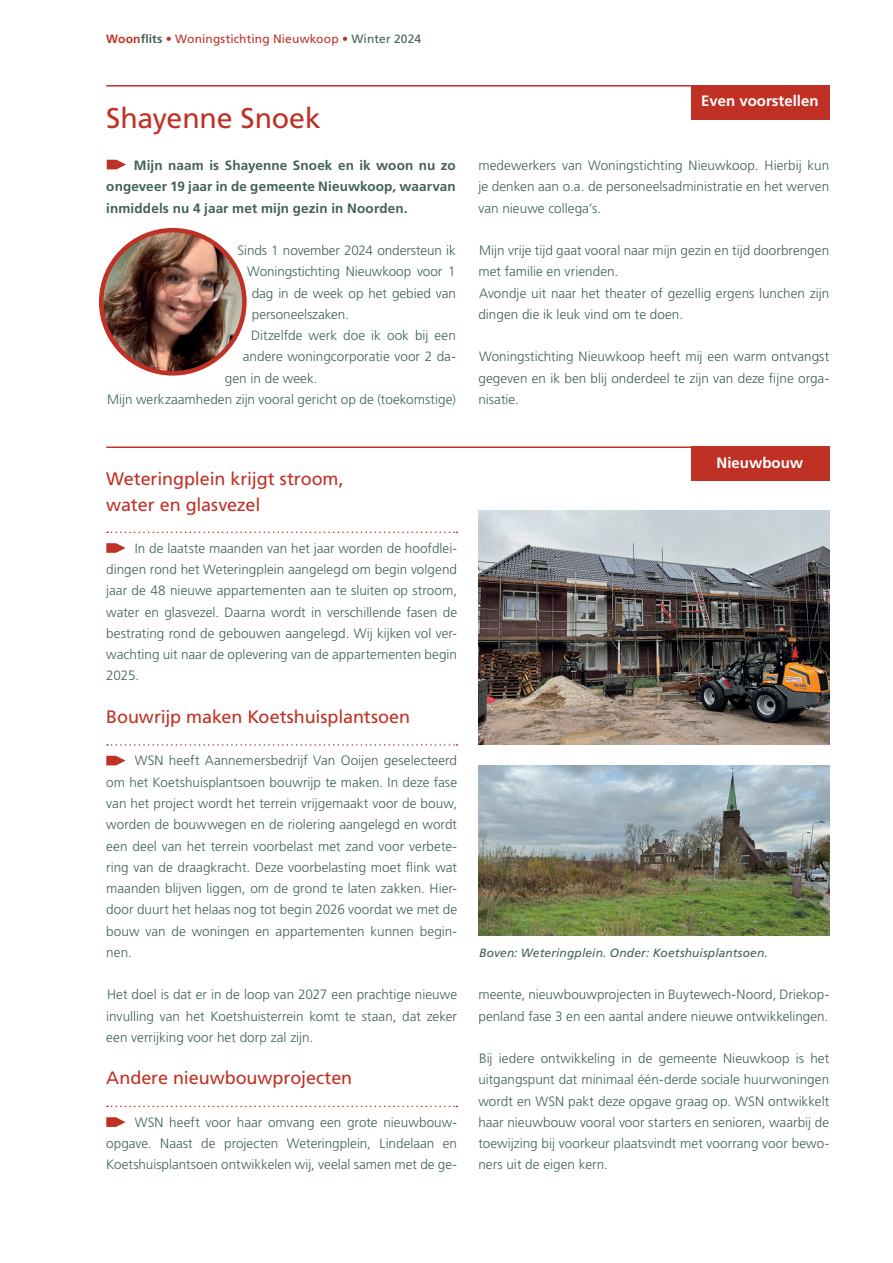
<style>
.page{position:relative;width:893px;height:1263px;background:#fff}
.page>*{position:absolute;margin:0;border:0;box-sizing:border-box;transform-origin:0 0}
.t1{font:28.5px "Frutiger";letter-spacing:-.005em;color:#c03125}
.t2{font:18px/25.5px "Frutiger";letter-spacing:-.005em;color:#c03125}
.t3{font:700 15px "Frutiger";color:#fff}
.t4{font:300 13.5px/21.3px "Frutiger";color:#426158;text-align:justify}
.t5{font:700 13.5px/21.3px "Frutiger";letter-spacing:.01em;color:#426158;text-align:justify}
.t6{font:12px "Frutiger";letter-spacing:.01em;color:#c03125}
.t7{font:italic 12px "Frutiger";letter-spacing:.01em;color:#426158}
.s1{font-weight:700}
.s2{font-weight:700;color:#426158}
.s3{color:#426158}
</style>
<div class="page">
<svg style="left:107px;top:160px;width:19px;height:9px"></svg>
<svg style="left:106px;top:543px;width:20px;height:10px"></svg>
<svg style="left:106px;top:756px;width:20px;height:9px"></svg>
<svg style="left:106px;top:1117px;width:20px;height:10px"></svg>
<img style="left:103px;top:230px;width:141px;height:143px">
<div style="left:99px;top:228px;width:148px;height:148px;border:4px solid #c03125;border-radius:50%"></div>
<div style="left:691px;top:85px;width:138px;height:34px;background:#c03125"></div>
<div style="left:691px;top:446px;width:138px;height:34px;background:#c03125"></div>
<hr style="left:106px;top:85px;width:723px;height:2px;background:#c03125">
<hr style="left:106px;top:446px;width:723px;height:2px;background:#c03125">
<img style="left:478px;top:510px;width:351px;height:234px">
<img style="left:478px;top:765px;width:351px;height:170px">
<svg style="left:107px;top:744px;width:350px;height:2px"></svg>
<svg style="left:107px;top:1106px;width:350px;height:1px"></svg>
<svg style="left:107px;top:531px;width:350px;height:2px"></svg>
<svg style="left:479px;top:893px;width:350px;height:1px"></svg>
<p class="t6" style="left:106px;top:31px;width:316px"><span class="s1">Woon</span><span class="s2">flits</span> • Woningstichting Nieuwkoop • <span class="s3">Winter 2024</span></p>
<h1 class="t1" style="left:106px;top:101px;width:216px">Shayenne Snoek</h1>
<p class="t5" style="left:106px;top:155px;width:351px;text-indent:28px">Mijn naam is Shayenne Snoek en ik woon nu zo ongeveer 19 jaar in de gemeente Nieuwkoop, waarvan inmiddels nu 4 jaar met mijn gezin in Noorden.</p>
<p class="t4" style="left:238px;top:240px;width:220px">Sinds 1 november 2024 ondersteun ik</p>
<p class="t4" style="left:247px;top:261px;width:210px">Woningstichting Nieuwkoop voor 1</p>
<p class="t4" style="left:252px;top:282px;width:206px">dag in de week op het gebied van</p>
<p class="t4" style="left:252px;top:304px;width:99px">personeelszaken.</p>
<p class="t4" style="left:251px;top:325px;width:206px">Ditzelfde werk doe ik ook bij een</p>
<p class="t4" style="left:243px;top:346px;width:215px">andere woningcorporatie voor 2 da-</p>
<p class="t4" style="left:225px;top:367px;width:94px">gen in de week.</p>
<p class="t4" style="left:107px;top:389px;width:350px">Mijn werkzaamheden zijn vooral gericht op de (toekomstige)</p>
<h2 class="t2" style="left:106px;top:466px;width:239px">Weteringplein krijgt stroom, water en glasvezel</h2>
<p class="t4" style="left:106px;top:537px;width:352px;text-indent:28px">In de laatste maanden van het jaar worden de hoofdlei&shy;dingen rond het Weteringplein aangelegd om begin volgend jaar de 48 nieuwe appartementen aan te sluiten op stroom, water en glasvezel. Daarna wordt in verschillende fasen de bestrating rond de gebouwen aangelegd. Wij kijken vol ver&shy;wachting uit naar de oplevering van de appartementen begin 2025.</p>
<h2 class="t2" style="left:106px;top:704px;width:305px">Bouwrijp maken Koetshuisplantsoen</h2>
<p class="t4" style="left:106px;top:750px;width:352px;text-indent:28px">WSN heeft Aannemersbedrijf Van Ooijen geselecteerd om het Koetshuisplantsoen bouwrijp te maken. In deze fase van het project wordt het terrein vrijgemaakt voor de bouw, worden de bouwwegen en de riolering aangelegd en wordt een deel van het terrein voorbelast met zand voor verbete&shy;ring van de draagkracht. Deze voorbelasting moet flink wat maanden blijven liggen, om de grond te laten zakken. Hier&shy;door duurt het helaas nog tot begin 2026 voordat we met de bouw van de woningen en appartementen kunnen begin&shy;nen.</p>
<p class="t4" style="left:106px;top:984px;width:352px">Het doel is dat er in de loop van 2027 een prachtige nieuwe invulling van het Koetshuisterrein komt te staan, dat zeker een verrijking voor het dorp zal zijn.</p>
<h2 class="t2" style="left:106px;top:1065px;width:247px">Andere nieuwbouwprojecten</h2>
<p class="t4" style="left:106px;top:1111px;width:352px;text-indent:28px">WSN heeft voor haar omvang een grote nieuwbouw&shy;opgave. Naast de projecten Weteringplein, Lindelaan en Koetshuisplantsoen ontwikkelen wij, veelal samen met de ge-</p>
<p class="t3" style="left:701px;top:92px;width:119px">Even voorstellen</p>
<p class="t4" style="left:478px;top:155px;width:352px">medewerkers van Woningstichting Nieuwkoop. Hierbij kun je denken aan o.a. de personeelsadministratie en het werven van nieuwe collega’s.</p>
<p class="t4" style="left:478px;top:240px;width:352px;text-align:left">Mijn vrije tijd gaat vooral naar mijn gezin en tijd doorbrengen met familie en vrienden.<br>Avondje uit naar het theater of gezellig ergens lunchen zijn dingen die ik leuk vind om te doen.</p>
<p class="t4" style="left:478px;top:346px;width:352px">Woningstichting Nieuwkoop heeft mij een warm ontvangst gegeven en ik ben blij onderdeel te zijn van deze fijne orga&shy;nisatie.</p>
<p class="t3" style="left:716px;top:454px;width:88px">Nieuwbouw</p>
<p class="t7" style="left:479px;top:946px;width:290px">Boven: Weteringplein. Onder: Koetshuisplantsoen.</p>
<p class="t4" style="left:478px;top:984px;width:352px">meente, nieuwbouwprojecten in Buytewech-Noord, Driekop&shy;penland fase 3 en een aantal andere nieuwe ontwikkelingen.</p>
<p class="t4" style="left:478px;top:1048px;width:352px">Bij iedere ontwikkeling in de gemeente Nieuwkoop is het uitgangspunt dat minimaal één-derde sociale huurwoningen wordt en WSN pakt deze opgave graag op. WSN ontwikkelt haar nieuwbouw vooral voor starters en senioren, waarbij de toewijzing bij voorkeur plaatsvindt met voorrang voor bewo&shy;ners uit de eigen kern.</p>
</div>
